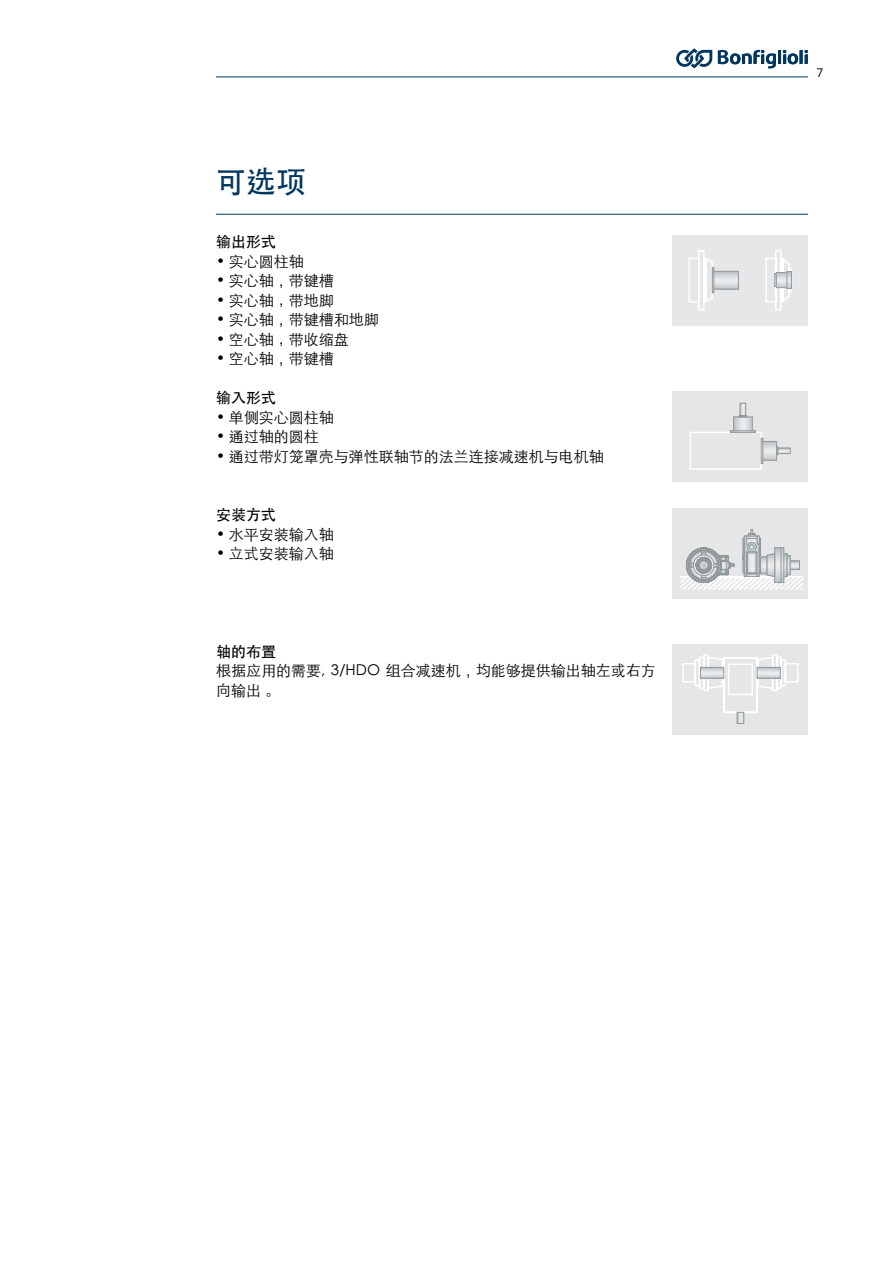
<style>
.page{position:relative;width:893px;height:1263px;background:#fff}
.page>*{position:absolute;margin:0;border:0;box-sizing:border-box;transform-origin:0 0}
.t1{font:500 30px "ST Heiti TC";color:#003761}
.t2{font:300 15px/19.5px "ST Heiti TC";color:#000}
.t3{font:500 15px "ST Heiti TC";color:#000}
.t4{font:12px "Open Sans";color:#000}
</style>
<div class="page">
<hr style="left:216px;top:77px;width:592px;height:1px;background:#003761">
<svg style="left:676px;top:48px;width:36px;height:20px"></svg>
<svg style="left:718px;top:50px;width:90px;height:18px"></svg>
<hr style="left:216px;top:214px;width:592px;height:1px;background:#003761">
<div style="left:673px;top:235px;width:135px;height:90px;background:#e6e7e8"></div>
<svg style="left:765px;top:250px;width:27px;height:60px"></svg>
<svg style="left:789px;top:273px;width:1px;height:14px"></svg>
<div style="left:787px;top:271px;width:5px;height:18px;border:1px solid #979a9c"></div>
<svg style="left:688px;top:250px;width:26px;height:60px"></svg>
<div style="left:712px;top:267px;width:2px;height:26px;border:1px solid #979a9c"></div>
<svg style="left:716px;top:273px;width:21px;height:14px"></svg>
<div style="left:714px;top:271px;width:25px;height:18px;border:1px solid #979a9c"></div>
<div style="left:673px;top:391px;width:135px;height:90px;background:#e6e6e7"></div>
<div style="left:690px;top:432px;width:72px;height:38px;border:2px solid #fff"></div>
<div style="left:761px;top:438px;width:2px;height:26px;border:1px solid #979a9c"></div>
<svg style="left:765px;top:443px;width:10px;height:15px"></svg>
<div style="left:763px;top:441px;width:14px;height:19px;border:1px solid #979a9c"></div>
<svg style="left:776px;top:446px;width:14px;height:9px"></svg>
<div style="left:730px;top:430px;width:26px;height:3px;border:1px solid #979a9c"></div>
<svg style="left:735px;top:419px;width:15px;height:10px"></svg>
<div style="left:733px;top:417px;width:19px;height:14px;border:1px solid #979a9c"></div>
<svg style="left:738px;top:403px;width:9px;height:14px"></svg>
<div style="left:673px;top:644px;width:135px;height:90px;background:#e6e6e7"></div>
<svg style="left:682px;top:654px;width:117px;height:69px"></svg>
<div style="left:737px;top:712px;width:7px;height:12px;border:1px solid #91989c"></div>
<svg style="left:759px;top:669px;width:19px;height:7px"></svg>
<div style="left:757px;top:667px;width:23px;height:11px;border:1px solid #91989c"></div>
<div style="left:673px;top:508px;width:135px;height:90px;background:#e6e6e7"></div>
<svg style="left:680px;top:529px;width:124px;height:61px"></svg>
<h1 class="t1" style="left:216px;top:165px;width:91px">可选项</h1>
<p class="t3" style="left:216px;top:234px;width:61px">输出形式</p>
<p class="t2" style="left:216px;top:250px;width:89px">• 实心圆柱轴</p>
<p class="t2" style="left:216px;top:269px;width:119px">• 实心轴，带键槽</p>
<p class="t2" style="left:216px;top:289px;width:119px">• 实心轴，带地脚</p>
<p class="t2" style="left:216px;top:308px;width:164px">• 实心轴，带键槽和地脚</p>
<p class="t2" style="left:216px;top:328px;width:134px">• 空心轴，带收缩盘</p>
<p class="t2" style="left:216px;top:347px;width:119px">• 空心轴，带键槽</p>
<p class="t3" style="left:216px;top:390px;width:61px">输入形式</p>
<p class="t2" style="left:216px;top:406px;width:119px">• 单侧实心圆柱轴</p>
<p class="t2" style="left:216px;top:425px;width:104px">• 通过轴的圆柱</p>
<p class="t2" style="left:216px;top:445px;width:389px">• 通过带灯笼罩壳与弹性联轴节的法兰连接减速机与电机轴</p>
<p class="t3" style="left:216px;top:507px;width:61px">安装方式</p>
<p class="t2" style="left:216px;top:523px;width:119px">• 水平安装输入轴</p>
<p class="t2" style="left:216px;top:542px;width:119px">• 立式安装输入轴</p>
<p class="t3" style="left:216px;top:643px;width:61px">轴的布置</p>
<p class="t2" style="left:216px;top:659px;width:441px">根据应用的需要, 3/HDO 组合减速机，均能够提供输出轴左或右方向输出。</p>
<p class="t4" style="left:816px;top:65px;width:8px">7</p>
</div>
